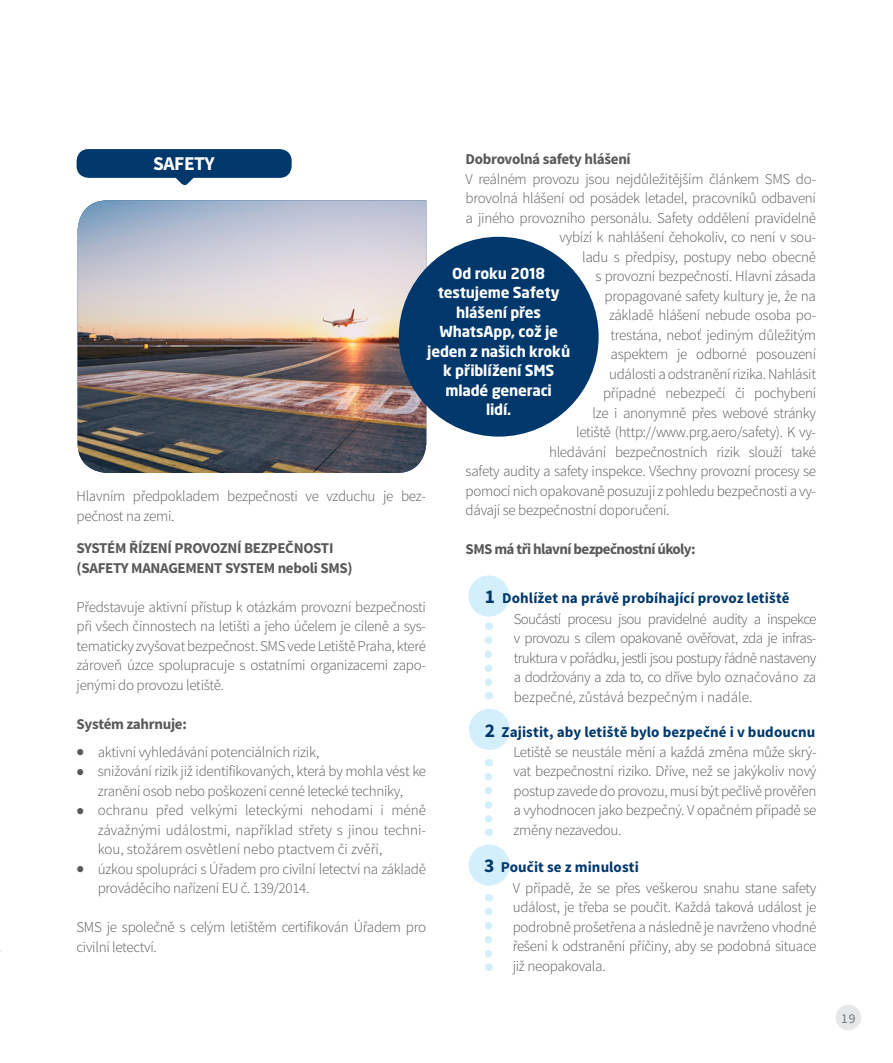
<style>
.page{position:relative;width:893px;height:1063px;background:#fff}
.page>*{position:absolute;margin:0;border:0;box-sizing:border-box;transform-origin:0 0}
.t1{font:700 19.5px "Source Sans Pro";letter-spacing:-.02em;color:#fff}
.t2{font:300 15px/19.5px "Source Sans Pro";letter-spacing:-.02em;color:#58595b;text-align:justify}
.t3{font:700 15px/19.5px "Source Sans Pro";letter-spacing:-.02em;color:#58595b}
.t4{font:700 15px "Source Sans Pro";letter-spacing:.005em;color:#00386c}
.t5{font:700 15px/19.5px "Neo Sans Pro LP";letter-spacing:-.01em;color:#fff;text-align:center}
.t6{font:700 15px "Source Sans Pro";letter-spacing:-.04em;color:#58595b}
.t7{font:13.5px "Source Sans Pro";color:#77787b}
.s1{font-weight:700;font-size:22.5px}
.s2{font-size:19.5px}
</style>
<div class="page">
<div style="left:77px;top:149px;width:215px;height:29px;background:#00386c;border-radius:12px"></div>
<svg style="left:171px;top:177px;width:27px;height:9px"></svg>
<img style="left:78px;top:200px;width:348px;height:273px">
<div style="left:399px;top:237px;width:200px;height:200px;background:#00386c;border-radius:50%"></div>
<div style="left:467px;top:574px;width:44px;height:44px;background:#d4effc;border-radius:50%"></div>
<div style="left:465px;top:573px;width:47px;height:47px;border:3px solid #fff;border-radius:50%"></div>
<div style="left:467px;top:843px;width:44px;height:44px;background:#d4effc;border-radius:50%"></div>
<div style="left:466px;top:842px;width:47px;height:47px;border:3px solid #fff;border-radius:50%"></div>
<div style="left:467px;top:707px;width:44px;height:45px;background:#d4effc;border-radius:50%"></div>
<div style="left:466px;top:706px;width:47px;height:47px;border:3px solid #fff;border-radius:50%"></div>
<svg style="left:485px;top:640px;width:7px;height:59px"></svg>
<svg style="left:485px;top:777px;width:7px;height:59px"></svg>
<svg style="left:485px;top:912px;width:7px;height:59px"></svg>
<div style="left:836px;top:1005px;width:25px;height:25px;background:#e6e7e8;border-radius:50%"></div>
<p class="t3" style="left:466px;top:150px;width:167px">Dobrovolná safety hlášení</p>
<p class="t2" style="left:466px;top:169px;width:352px">V reálném provozu jsou nejdůležitějším článkem SMS do-</p>
<p class="t2" style="left:466px;top:189px;width:352px">brovolná hlášení od posádek letadel, pracovníků odbavení</p>
<p class="t2" style="left:466px;top:208px;width:352px">a jiného provozního personálu. Safety oddělení pravidelně</p>
<p class="t2" style="left:560px;top:228px;width:258px">vybízí k nahlášení čehokoliv, co není v sou-</p>
<p class="t2" style="left:582px;top:247px;width:236px">ladu s předpisy, postupy nebo obecně</p>
<p class="t2" style="left:596px;top:267px;width:222px">s provozní bezpečností. Hlavní zásada</p>
<p class="t2" style="left:605px;top:286px;width:213px">propagované safety kultury je, že na</p>
<p class="t2" style="left:609px;top:306px;width:209px">základě hlášení nebude osoba po-</p>
<p class="t2" style="left:611px;top:325px;width:207px">trestána, neboť jediným důležitým</p>
<p class="t2" style="left:611px;top:345px;width:207px">aspektem je odborné posouzení</p>
<p class="t2" style="left:609px;top:364px;width:208px">události a odstranění rizika. Nahlásit</p>
<p class="t2" style="left:603px;top:384px;width:215px">případné nebezpečí či pochybení</p>
<p class="t2" style="left:593px;top:403px;width:225px">lze i anonymně přes webové stránky</p>
<p class="t2" style="left:576px;top:423px;width:242px">letiště (http://www.prg.aero/safety). K vy-</p>
<p class="t2" style="left:549px;top:442px;width:269px">hledávání bezpečnostních rizik slouží také</p>
<p class="t2" style="left:466px;top:462px;width:352px">safety audity a safety inspekce. Všechny provozní procesy se</p>
<p class="t2" style="left:466px;top:481px;width:352px">pomocí nich opakovaně posuzují z pohledu bezpečnosti a vy-</p>
<p class="t2" style="left:466px;top:501px;width:205px">dávají se bezpečnostní doporučení.</p>
<p class="t6" style="left:466px;top:540px;width:232px">SMS má tři hlavní bezpečnostní úkoly:</p>
<h1 class="t1" style="left:153px;top:151px;width:63px">SAFETY</h1>
<p class="t5" style="left:427px;top:263px;width:144px">Od roku 2018 testujeme Safety hlášení přes<br>WhatsApp, což je jeden z našich kroků k přiblížení SMS mladé generaci<br>lidí.</p>
<p class="t2" style="left:77px;top:487px;width:351px">Hlavním předpokladem bezpečnosti ve vzduchu je bez&shy;pečnost na zemi.</p>
<p class="t3" style="left:77px;top:539px;width:278px">SYSTÉM ŘÍZENÍ PROVOZNÍ BEZPEČNOSTI (SAFETY MANAGEMENT SYSTEM neboli SMS)</p>
<p class="t2" style="left:77px;top:597px;width:351px">Představuje aktivní přístup k otázkám provozní bezpečnosti při všech činnostech na letišti a jeho účelem je cíleně a sys&shy;tematicky zvyšovat bezpečnost. SMS vede Letiště Praha, které zároveň úzce spolupracuje s ostatními organizacemi zapo&shy;jenými do provozu letiště.</p>
<p class="t3" style="left:77px;top:715px;width:112px">Systém zahrnuje:</p>
<p class="t2" style="left:77px;top:742px;width:244px"><span class="s1">•</span> aktivní vyhledávání potenciálních rizik,</p>
<p class="t2" style="left:77px;top:762px;width:351px;text-align:center"><span class="s1">•</span> snižování rizik již identifikovaných, která by mohla vést ke zranění osob nebo poškození cenné letecké techniky,</p>
<p class="t2" style="left:98px;top:801px;width:330px;text-indent:-21px"><span class="s1">•</span> ochranu před velkými leteckými nehodami i méně závažnými událostmi, například střety s jinou techni&shy;kou, stožárem osvětlení nebo ptactvem či zvěří,</p>
<p class="t2" style="left:98px;top:859px;width:330px;text-indent:-21px"><span class="s1">•</span> úzkou spolupráci s Úřadem pro civilní letectví na základě prováděcího nařízení EU č. 139/2014.</p>
<p class="t2" style="left:77px;top:918px;width:351px">SMS je společně s celým letištěm certifikován Úřadem pro civilní letectví.</p>
<p class="t4" style="left:485px;top:589px;width:307px"><span class="s2">1</span> Dohlížet na právě probíhající provoz letiště</p>
<p class="t2" style="left:514px;top:609px;width:304px">Součástí procesu jsou pravidelné audity a inspekce v provozu s cílem opakovaně ověřovat, zda je infras&shy;truktura v pořádku, jestli jsou postupy řádně nastaveny a dodržovány a zda to, co dříve bylo označováno za bezpečné, zůstává bezpečným i nadále.</p>
<p class="t4" style="left:485px;top:722px;width:332px"><span class="s2">2</span> Zajistit, aby letiště bylo bezpečné i v budoucnu</p>
<p class="t2" style="left:513px;top:742px;width:304px">Letiště se neustále mění a každá změna může skrý&shy;vat bezpečnostní riziko. Dříve, než se jakýkoliv nový postup zavede do provozu, musí být pečlivě prověřen a vyhodnocen jako bezpečný. V opačném případě se změny nezavedou.</p>
<p class="t4" style="left:484px;top:858px;width:156px"><span class="s2">3</span> Poučit se z minulosti</p>
<p class="t2" style="left:513px;top:878px;width:305px">V případě, že se přes veškerou snahu stane safety událost, je třeba se poučit. Každá taková událost je podrobně prošetřena a následně je navrženo vhodné řešení k odstranění příčiny, aby se podobná situace již neopakovala.</p>
<p class="t7" style="left:841px;top:1010px;width:16px">19</p>
</div>
